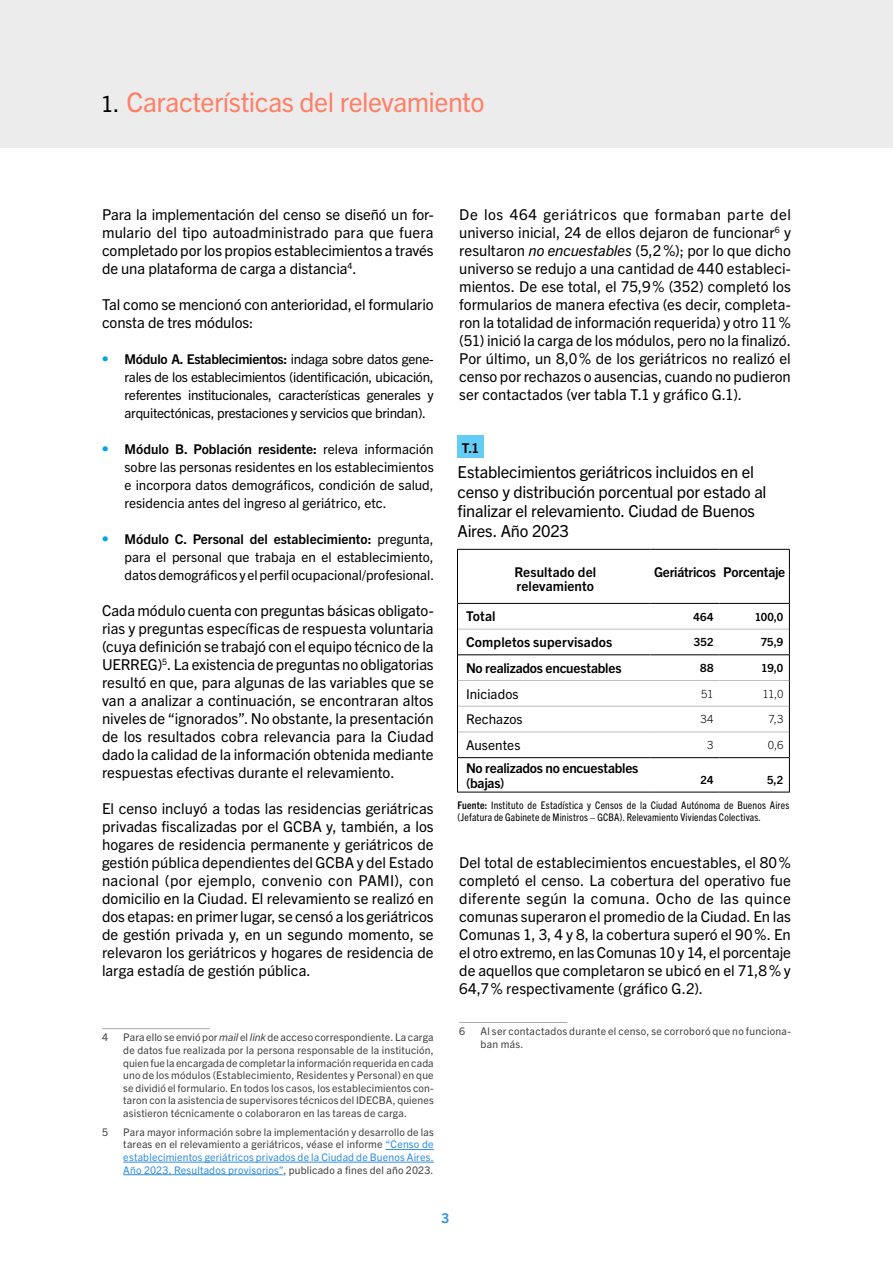
<style>
.page{position:relative;width:893px;height:1263px;background:#fff}
.page>*{position:absolute;margin:0;border:0;box-sizing:border-box;transform-origin:0 0}
.t1{font:27px "Trade Gothic Next LT Pro";letter-spacing:-.02em;color:#ff7f66}
.t2{font:16.5px/19.5px "Trade Gothic Next LT Pro";letter-spacing:-.015em;color:#000}
.t3{font:15px/18px "Trade Gothic Next LT Pro";color:#000;text-align:justify}
.t4{font:13.5px/18px "Trade Gothic Next LT Pro";color:#000;text-align:justify}
.t5{font:700 13.5px/15px "Trade Gothic Next LT Pro";letter-spacing:-.01em;color:#000}
.t6{font:700 13.5px/13.5px "Trade Gothic Next LT Pro";letter-spacing:.01em;color:#000}
.t7{font:700 13.5px "Trade Gothic Next LT Pro";color:#2f8ddd}
.t8{font:700 11.25px "Trade Gothic Next LT Pro";letter-spacing:.005em;color:#000}
.t9{font:300 11.25px "Trade Gothic Next LT Pro";color:#000}
.t10{font:10.5px/12.6px "Trade Gothic Next LT Pro";letter-spacing:.02em;color:#414042;text-align:justify}
.t11{font:condensed 10.5px/12px "Trade Gothic Next LT Pro";letter-spacing:.015em;color:#000}
.s1{font-size:22.5px;color:#000}
.s2{font-family:"Arial";font-weight:700;font-size:18px;color:#00a4e5}
.s3{font-weight:700}
.s4{font-style:italic}
.s5{color:#2f8ddd}
</style>
<div class="page">
<div style="left:0;top:0;width:893px;height:148px;background:#ececec"></div>
<hr style="left:102px;top:1028px;width:108px;height:1px;background:#a7a9ac">
<hr style="left:385px;top:1149px;width:49px;height:1px;background:#2f8ddd">
<hr style="left:123px;top:1162px;width:311px;height:1px;background:#2f8ddd">
<hr style="left:123px;top:1174px;width:160px;height:1px;background:#2f8ddd">
<hr style="left:459px;top:1022px;width:108px;height:1px;background:#a7a9ac">
<hr style="left:457px;top:549px;width:194px;height:1px;background:#000">
<hr style="left:651px;top:549px;width:68px;height:1px;background:#000">
<hr style="left:719px;top:549px;width:71px;height:1px;background:#000">
<hr style="left:458px;top:629px;width:193px;height:1px;background:#bcbec0">
<hr style="left:651px;top:629px;width:68px;height:1px;background:#bcbec0">
<hr style="left:719px;top:629px;width:70px;height:1px;background:#bcbec0">
<hr style="left:458px;top:680px;width:193px;height:1px;background:#bcbec0">
<hr style="left:651px;top:680px;width:68px;height:1px;background:#bcbec0">
<hr style="left:719px;top:680px;width:70px;height:1px;background:#bcbec0">
<hr style="left:458px;top:706px;width:193px;height:1px;background:#bcbec0">
<hr style="left:651px;top:706px;width:68px;height:1px;background:#bcbec0">
<hr style="left:719px;top:706px;width:70px;height:1px;background:#bcbec0">
<hr style="left:458px;top:732px;width:193px;height:1px;background:#bcbec0">
<hr style="left:651px;top:732px;width:68px;height:1px;background:#bcbec0">
<hr style="left:719px;top:732px;width:70px;height:1px;background:#bcbec0">
<hr style="left:457px;top:792px;width:194px;height:1px;background:#000">
<hr style="left:651px;top:792px;width:68px;height:1px;background:#000">
<hr style="left:719px;top:792px;width:71px;height:1px;background:#000">
<hr style="left:458px;top:603px;width:193px;height:1px;background:#000">
<hr style="left:651px;top:603px;width:68px;height:1px;background:#000">
<hr style="left:719px;top:603px;width:70px;height:1px;background:#000">
<hr style="left:458px;top:654px;width:193px;height:1px;background:#000">
<hr style="left:651px;top:654px;width:68px;height:1px;background:#000">
<hr style="left:719px;top:654px;width:70px;height:1px;background:#000">
<hr style="left:458px;top:757px;width:193px;height:1px;background:#000">
<hr style="left:651px;top:757px;width:68px;height:1px;background:#000">
<hr style="left:719px;top:757px;width:70px;height:1px;background:#000">
<hr style="left:457px;top:550px;width:1px;height:53px;background:#000">
<svg style="left:457px;top:603px;width:1px;height:155px"></svg>
<hr style="left:457px;top:758px;width:1px;height:34px;background:#000">
<hr style="left:789px;top:550px;width:1px;height:53px;background:#000">
<svg style="left:789px;top:603px;width:1px;height:155px"></svg>
<hr style="left:789px;top:758px;width:1px;height:34px;background:#000">
<div style="left:457px;top:435px;width:27px;height:22px;background:#64cdf6"></div>
<h1 class="t1" style="left:101px;top:83px;width:385px"><span class="s1">1.</span> Características del relevamiento</h1>
<p class="t3" style="left:102px;top:204px;width:333px">Para la implementación del censo se diseñó un for&shy;mulario del tipo autoadministrado para que fuera completado por los propios establecimientos a través de una plataforma de carga a distancia<sup>4</sup>.</p>
<p class="t3" style="left:102px;top:294px;width:333px">Tal como se mencionó con anterioridad, el formulario consta de tres módulos:</p>
<p class="t4" style="left:125px;top:349px;width:311px;text-indent:-22px"><span class="s2">•</span> <span class="s3">Módulo A. Establecimientos:</span> indaga sobre datos gene&shy;rales de los establecimientos (identificación, ubicación, referentes institucionales, características generales y arquitectónicas, prestaciones y servicios que brindan).</p>
<p class="t4" style="left:125px;top:439px;width:311px;text-indent:-22px"><span class="s2">•</span> <span class="s3">Módulo B. Población residente:</span> releva información sobre las personas residentes en los establecimientos e incorpora datos demográficos, condición de salud, residencia antes del ingreso al geriátrico, etc.</p>
<p class="t4" style="left:125px;top:529px;width:311px;text-indent:-22px"><span class="s2">•</span> <span class="s3">Módulo C. Personal del establecimiento:</span> pregunta, para el personal que trabaja en el establecimiento, datos demográficos y el perfil ocupacional/profesional.</p>
<p class="t3" style="left:102px;top:600px;width:333px">Cada módulo cuenta con preguntas básicas obligato&shy;rias y preguntas específicas de respuesta voluntaria (cuya definición se trabajó con el equipo técnico de la UERREG)<sup>5</sup>. La existencia de preguntas no obligatorias resultó en que, para algunas de las variables que se van a analizar a continuación, se encontraran altos niveles de “ignorados”. No obstante, la presentación de los resultados cobra relevancia para la Ciudad dado la calidad de la información obtenida mediante respuestas efectivas durante el relevamiento.</p>
<p class="t3" style="left:102px;top:798px;width:333px">El censo incluyó a todas las residencias geriátricas privadas fiscalizadas por el GCBA y, también, a los hogares de residencia permanente y geriátricos de gestión pública dependientes del GCBA y del Estado nacional (por ejemplo, convenio con PAMI), con domicilio en la Ciudad. El relevamiento se realizó en dos etapas: en primer lugar, se censó a los geriátricos de gestión privada y, en un segundo momento, se relevaron los geriátricos y hogares de residencia de larga estadía de gestión pública.</p>
<p class="t10" style="left:102px;top:1030px;width:8px">4</p>
<p class="t10" style="left:123px;top:1030px;width:312px">Para ello se envió por <span class="s4">mail</span> el <span class="s4">link</span> de acceso correspondiente. La carga de datos fue realizada por la persona responsable de la institución, quien fue la encargada de completar la información requerida en cada uno de los módulos (Establecimiento, Residentes y Personal) en que se dividió el formulario. En todos los casos, los establecimientos con&shy;taron con la asistencia de supervisores técnicos del IDECBA, quienes asistieron técnicamente o colaboraron en las tareas de carga.</p>
<p class="t10" style="left:102px;top:1125px;width:8px">5</p>
<p class="t10" style="left:123px;top:1125px;width:312px">Para mayor información sobre la implementación y desarrollo de las tareas en el relevamiento a geriátricos, véase el informe <span class="s5">“Censo de establecimientos geriátricos privados de la Ciudad de Buenos Aires.<br>Año 2023. Resultados provisorios”</span>, publicado a fines del año 2023.</p>
<p class="t3" style="left:459px;top:204px;width:333px">De los 464 geriátricos que formaban parte del universo inicial, 24 de ellos dejaron de funcionar<sup>6</sup> y resultaron <span class="s4">no encuestables</span> (5,2%); por lo que dicho universo se redujo a una cantidad de 440 estableci&shy;mientos. De ese total, el 75,9% (352) completó los formularios de manera efectiva (es decir, completa&shy;ron la totalidad de información requerida) y otro 11% (51) inició la carga de los módulos, pero no la finalizó.<br>Por último, un 8,0% de los geriátricos no realizó el censo por rechazos o ausencias, cuando no pudieron ser contactados (ver tabla T.1 y gráfico G.1).</p>
<p class="t5" style="left:462px;top:440px;width:19px">T.1</p>
<p class="t2" style="left:457px;top:461px;width:311px">Establecimientos geriátricos incluidos en el censo y distribución porcentual por estado al finalizar el relevamiento. Ciudad de Buenos Aires. Año 2023</p>
<p class="t6" style="left:514px;top:565px;width:83px">Resultado del relevamiento</p>
<p class="t5" style="left:654px;top:564px;width:133px">Geriátricos Porcentaje</p>
<p class="t5" style="left:466px;top:608px;width:31px">Total</p>
<p class="t8" style="left:693px;top:609px;width:22px">464</p>
<p class="t8" style="left:755px;top:609px;width:30px">100,0</p>
<p class="t6" style="left:466px;top:635px;width:148px">Completos supervisados</p>
<p class="t8" style="left:694px;top:634px;width:21px">352</p>
<p class="t8" style="left:761px;top:634px;width:24px">75,9</p>
<p class="t5" style="left:466px;top:659px;width:157px">No realizados encuestables</p>
<p class="t8" style="left:700px;top:660px;width:15px">88</p>
<p class="t8" style="left:761px;top:660px;width:24px">19,0</p>
<p class="t4" style="left:466px;top:684px;width:54px">Iniciados</p>
<p class="t9" style="left:701px;top:686px;width:14px">51</p>
<p class="t9" style="left:762px;top:686px;width:22px">11,0</p>
<p class="t4" style="left:466px;top:709px;width:58px">Rechazos</p>
<p class="t9" style="left:700px;top:711px;width:15px">34</p>
<p class="t9" style="left:769px;top:711px;width:16px">7,3</p>
<p class="t4" style="left:466px;top:735px;width:56px">Ausentes</p>
<p class="t9" style="left:707px;top:737px;width:8px">3</p>
<p class="t9" style="left:768px;top:737px;width:17px">0,6</p>
<p class="t5" style="left:466px;top:759px;width:174px">No realizados no encuestables (bajas)</p>
<p class="t8" style="left:701px;top:772px;width:14px">24</p>
<p class="t8" style="left:767px;top:772px;width:18px">5,2</p>
<p class="t11" style="left:457px;top:799px;width:333px"><span class="s3">Fuente:</span> Instituto de Estadística y Censos de la Ciudad Autónoma de Buenos Aires (Jefatura de Gabinete de Ministros – GCBA). Relevamiento Viviendas Colectivas.</p>
<p class="t3" style="left:459px;top:852px;width:333px">Del total de establecimientos encuestables, el 80% completó el censo. La cobertura del operativo fue diferente según la comuna. Ocho de las quince comunas superaron el promedio de la Ciudad. En las Comunas 1, 3, 4 y 8, la cobertura superó el 90%. En el otro extremo, en las Comunas 10 y 14, el porcentaje de aquellos que completaron se ubicó en el 71,8% y 64,7% respectivamente (gráfico G.2).</p>
<p class="t10" style="left:459px;top:1024px;width:8px">6</p>
<p class="t10" style="left:480px;top:1024px;width:312px">Al ser contactados durante el censo, se corroboró que no funciona&shy;ban más.</p>
<p class="t7" style="left:442px;top:1209px;width:9px">3</p>
</div>
